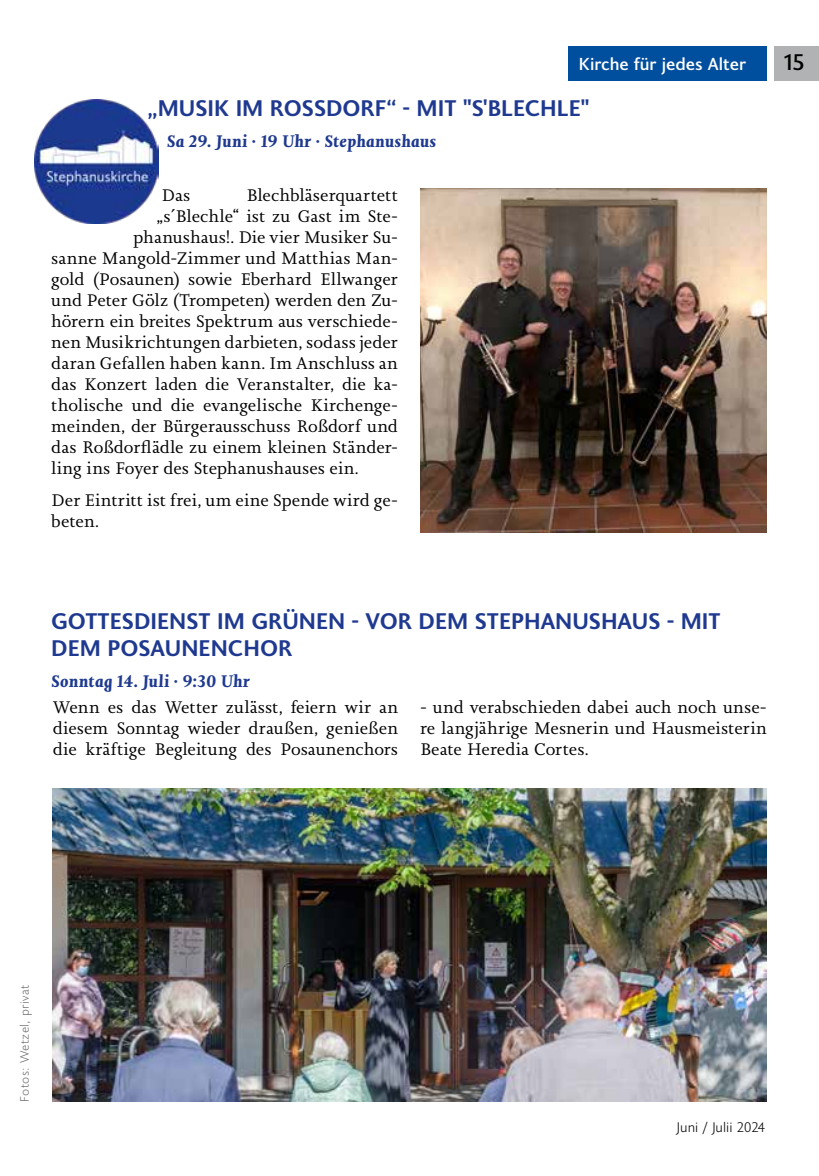
<style>
.page{position:relative;width:819px;height:1176px;background:#fff}
.page>*{position:absolute;margin:0;border:0;box-sizing:border-box;transform-origin:0 0}
.t1{font:700 22.75px/27.3px "Joanna Sans Nova";color:#1e398f}
.t2{font:500 22.75px "Joanna Sans Nova";color:#000}
.t3{font:17.5px/21px "Joanna Nova";color:#000;text-align:justify}
.t4{font:italic 700 17.5px "Joanna Nova";letter-spacing:.01em;color:#1e398f}
.t5{font:500 17.5px "Joanna Sans Nova";color:#fff}
.t6{font:300 14px "Joanna Sans Nova";color:#000}
.t7{font:300 12.25px "Joanna Sans Nova";letter-spacing:.025em;color:#6f6f6e}
</style>
<div class="page">
<div style="left:774px;top:46px;width:45px;height:35px;background:#b1b2b3"></div>
<div style="left:568px;top:46px;width:198px;height:35px;background:#004e9e"></div>
<img style="left:420px;top:189px;width:346px;height:344px">
<img style="left:53px;top:789px;width:713px;height:312px">
<img style="left:35px;top:99px;width:124px;height:124px">
<p class="t5" style="left:579px;top:51px;width:169px">Kirche für jedes Alter</p>
<h1 class="t2" style="left:784px;top:46px;width:22px">15</h1>
<h1 class="t1" style="left:148px;top:93px;width:443px">„MUSIK IM ROSSDORF“ - MIT "S'BLECHLE"</h1>
<p class="t4" style="left:167px;top:129px;width:271px">Sa 29. Juni · 19 Uhr · Stephanushaus</p>
<p class="t3" style="left:162px;top:185px;width:30px">Das</p>
<p class="t3" style="left:246px;top:185px;width:153px">Blechbläserquartett</p>
<p class="t3" style="left:156px;top:206px;width:243px">„s´Blechle“ ist zu Gast im Ste-</p>
<p class="t3" style="left:134px;top:227px;width:266px">phanushaus!. Die vier Musiker Su-</p>
<p class="t3" style="left:51px;top:248px;width:348px">sanne Mangold-Zimmer und Matthias Man-</p>
<p class="t3" style="left:51px;top:269px;width:348px">gold (Posaunen) sowie Eberhard Ellwanger</p>
<p class="t3" style="left:51px;top:290px;width:348px">und Peter Gölz (Trompeten) werden den Zu-</p>
<p class="t3" style="left:51px;top:311px;width:348px">hörern ein breites Spektrum aus verschiede-</p>
<p class="t3" style="left:51px;top:332px;width:348px">nen Musikrichtungen darbieten, sodass jeder</p>
<p class="t3" style="left:51px;top:353px;width:348px">daran Gefallen haben kann. Im Anschluss an</p>
<p class="t3" style="left:51px;top:374px;width:348px">das Konzert laden die Veranstalter, die ka-</p>
<p class="t3" style="left:51px;top:395px;width:348px">tholische und die evangelische Kirchenge-</p>
<p class="t3" style="left:51px;top:416px;width:348px">meinden, der Bürgerausschuss Roßdorf und</p>
<p class="t3" style="left:51px;top:437px;width:348px">das Roßdorflädle zu einem kleinen Ständer-</p>
<p class="t3" style="left:51px;top:458px;width:309px">ling ins Foyer des Stephanushauses ein.</p>
<p class="t3" style="left:51px;top:489px;width:348px">Der Eintritt ist frei, um eine Spende wird ge&shy;beten.</p>
<h1 class="t1" style="left:51px;top:606px;width:670px">GOTTESDIENST IM GRÜNEN - VOR DEM STEPHANUSHAUS - MIT<br>DEM POSAUNENCHOR</h1>
<p class="t4" style="left:51px;top:669px;width:200px">Sonntag 14. Juli · 9:30 Uhr</p>
<p class="t3" style="left:420px;top:696px;width:348px">- und verabschieden dabei auch noch unse&shy;re langjährige Mesnerin und Hausmeisterin Beate Heredia Cortes.</p>
<p class="t3" style="left:53px;top:696px;width:347px">Wenn es das Wetter zulässt, feiern wir an diesem Sonntag wieder draußen, genießen die kräftige Begleitung des Posaunenchors</p>
<p class="t7" style="left:16px;top:1101px;width:118px;rotate:-90deg">Fotos: Wetzel, privat</p>
<p class="t6" style="left:677px;top:1117px;width:90px">Juni / Julii 2024</p>
</div>
